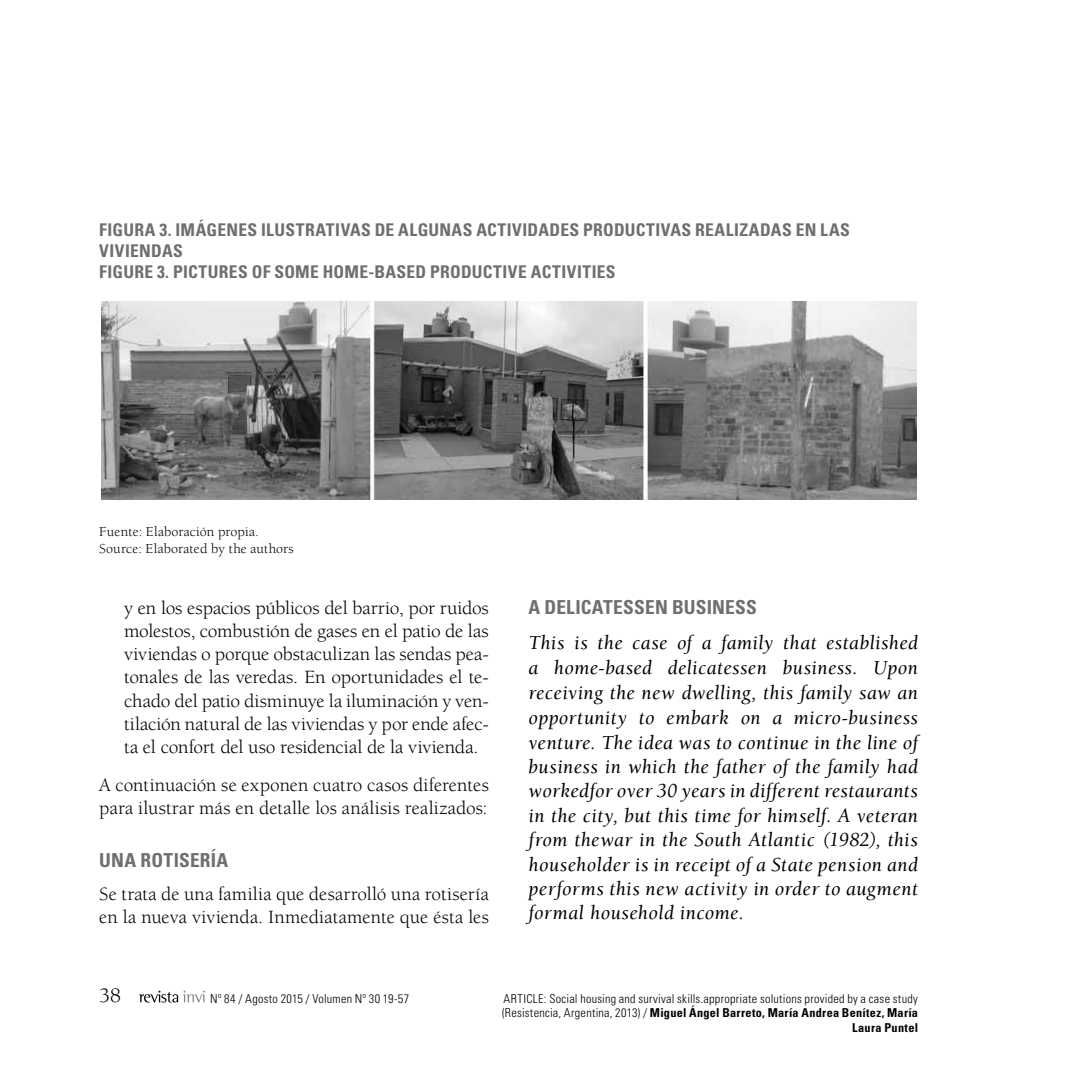
<style>
.page{position:relative;width:1067px;height:1067px;background:#fff}
.page>*{position:absolute;margin:0;border:0;box-sizing:border-box;transform-origin:0 0}
.t1{font:21px "Berkeley Std";color:#000}
.t2{font:italic 20.3px/24.5px "Berkeley Std";letter-spacing:.025em;color:#000;text-align:justify}
.t3{font:19.25px/23.1px "Berkeley Std";letter-spacing:.005em;color:#000}
.t4{font:700 condensed 19.25px "Univers LT Std";letter-spacing:.01em;color:#706f6f}
.t5{font:700 condensed 17.5px/21px "Univers LT Std";letter-spacing:.02em;color:#706f6f}
.t6{font:14px/16.8px "Berkeley Std";letter-spacing:.01em;color:#000}
.t7{font:300 condensed 12.25px/14.7px "Univers LT Std";letter-spacing:.02em;color:#000;text-align:right}
.s1{font-style:inherit}
.s2{font-weight:700}
</style>
<div class="page">
<svg style="left:139px;top:990px;width:66px;height:12px"></svg>
<img style="left:101px;top:301px;width:815px;height:198px">
<p class="t5" style="left:99px;top:219px;width:752px">FIGURA 3. IMÁGENES ILUSTRATIVAS DE ALGUNAS ACTIVIDADES PRODUCTIVAS REALIZADAS EN LAS<br>VIVIENDAS<br>FIGURE 3. PICTURES OF SOME HOME-BASED PRODUCTIVE ACTIVITIES</p>
<p class="t6" style="left:99px;top:524px;width:196px">Fuente: Elaboración propia.<br>Source: Elaborated by the authors</p>
<p class="t3" style="left:124px;top:597px;width:366px;text-align:justify">y en los espacios públicos del barrio, por ruidos molestos, combustión de gases en el patio de las viviendas o porque obstaculizan las sendas pea&shy;tonales de las veredas. En oportunidades el te&shy;chado del patio disminuye la iluminación y ven&shy;tilación natural de las viviendas y por ende afec&shy;ta el confort del uso residencial de la vivienda.</p>
<p class="t3" style="left:99px;top:773px;width:391px">A continuación se exponen cuatro casos diferentes para ilustrar más en detalle los análisis realizados:</p>
<p class="t4" style="left:99px;top:848px;width:131px">UNA ROTISERÍA</p>
<p class="t3" style="left:99px;top:882px;width:391px">Se trata de una familia que desarrolló una rotisería en la nueva vivienda. Inmediatamente que ésta les</p>
<p class="t4" style="left:528px;top:596px;width:230px">A DELICATESSEN BUSINESS</p>
<p class="t2" style="left:528px;top:631px;width:391px">This is the case of a family that established a home-based delicatessen business. Upon receiving the new dwelling, this family saw an opportunity to embark on a micro-business venture. The idea was to continue in the line of business in which the father of the family had workedfor over 30 years in different restaurants in the city, but this time for himself. A veteran from thewar in the South Atlantic (1982), this householder is in receipt of a State pension and performs this new activity in order to augment formal household income.</p>
<p class="t1" style="left:99px;top:983px;width:23px">38</p>
<p class="t7" style="left:210px;top:990px;width:200px">Nº 84 / Agosto 2015 / Volumen Nº 30 19-57</p>
<p class="t7" style="left:502px;top:990px;width:417px"><span class="s1">ARTICLE:</span> Social housing and survival skills.appropriate solutions provided by a case study (Resistencia, Argentina, 2013) / <span class="s2">MIGUEL ÁNGEL BARRETO, MARÍA ANDREA BENÍTEZ, MARÍA<br>LAURA PUNTEL</span></p>
</div>
